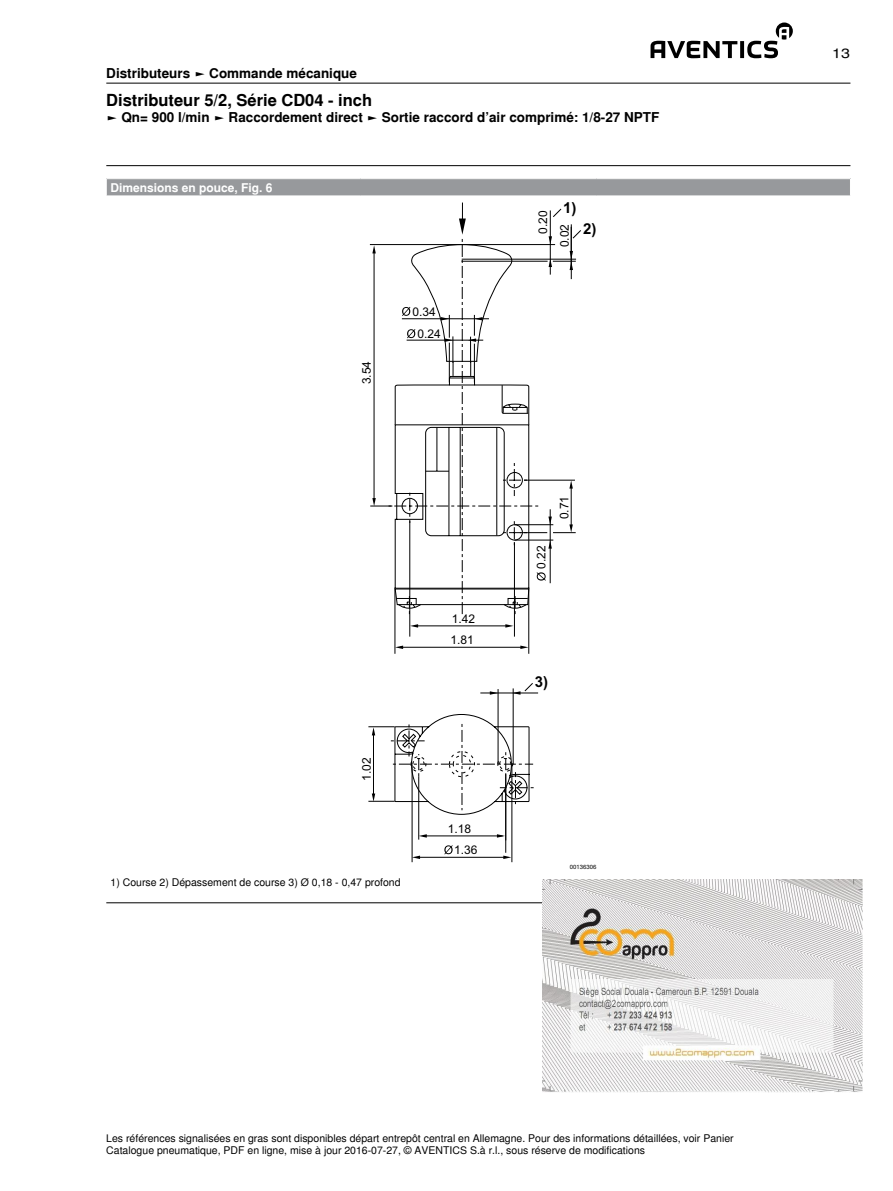
<style>
.page{position:relative;width:893px;height:1191px;background:#fff}
.page>*{position:absolute;margin:0;border:0;box-sizing:border-box;transform-origin:0 0}
.t1{font:700 16.5px "Nimbus Sans Global";color:#000}
.t2{font:700 15px "Arial";color:#000}
.t3{font:700 13.5px "Nimbus Sans Global";color:#000}
.t4{font:13.5px "Nimbus Sans Global";color:#000;scale:1.2 1}
.t5{font:12px/21px "Arial";color:#000;text-align:center}
.t6{font:700 12px "Nimbus Sans Global";color:#fff}
.t7{font:10.5px/12.6px "Nimbus Sans Global";color:#000}
.t8{font:6px "Nimbus Sans Global";color:#000}
</style>
<div class="page">
<svg style="left:650px;top:23px;width:143px;height:35px"></svg>
<hr style="left:106px;top:83px;width:744px;height:1px;background:#000">
<hr style="left:106px;top:165px;width:744px;height:1px;background:#000">
<div style="left:106px;top:179px;width:744px;height:17px;background:#97999c"></div>
<svg style="left:106px;top:179px;width:1px;height:17px"></svg>
<hr style="left:423px;top:835px;width:80px;height:1px;background:#000">
<svg style="left:497px;top:834px;width:8px;height:3px"></svg>
<svg style="left:419px;top:834px;width:8px;height:3px"></svg>
<hr style="left:419px;top:857px;width:87px;height:1px;background:#000">
<svg style="left:503px;top:855px;width:8px;height:4px"></svg>
<svg style="left:413px;top:855px;width:7px;height:4px"></svg>
<svg style="left:444px;top:845px;width:9px;height:9px"></svg>
<hr style="left:412px;top:764px;width:1px;height:98px;background:#000">
<hr style="left:505px;top:774px;width:1px;height:78px;background:#000">
<hr style="left:418px;top:776px;width:1px;height:63px;background:#000">
<hr style="left:512px;top:764px;width:1px;height:98px;background:#000">
<svg style="left:368px;top:726px;width:166px;height:76px"></svg>
<svg style="left:394px;top:694px;width:136px;height:121px"></svg>
<svg style="left:370px;top:202px;width:211px;height:492px"></svg>
<hr style="left:106px;top:902px;width:744px;height:1px;background:#000">
<img style="left:542px;top:879px;width:320px;height:213px">
<p class="t3" style="left:106px;top:63px;width:252px">Distributeurs ► Commande mécanique</p>
<h1 class="t1" style="left:106px;top:87px;width:267px">Distributeur 5/2, Série CD04 - inch</h1>
<p class="t3" style="left:106px;top:107px;width:555px">► Qn= 900 l/min ► Raccordement direct ► Sortie raccord d’air comprimé: 1/8-27 NPTF</p>
<p class="t6" style="left:111px;top:178px;width:164px">Dimensions en pouce, Fig. 6</p>
<p class="t5" style="left:356px;top:384px;width:25px;rotate:-90deg">3.54</p>
<p class="t5" style="left:412px;top:300px;width:30px;line-height:22.2px">0.34<br>0.24</p>
<p class="t5" style="left:356px;top:781px;width:25px;rotate:-90deg">1.02</p>
<p class="t7" style="left:111px;top:875px;width:292px">1) Course 2) Dépassement de course 3) Ø 0,18 - 0,47 profond</p>
<p class="t5" style="left:451px;top:608px;width:26px;text-align:left">1.42<br>1.81</p>
<p class="t5" style="left:448px;top:818px;width:31px">1.18<br>1.36</p>
<p class="t5" style="left:532px;top:234px;width:25px;rotate:-90deg">0.20</p>
<h2 class="t2" style="left:563px;top:198px;width:15px">1)</h2>
<p class="t5" style="left:554px;top:247px;width:25px;rotate:-90deg">0.02</p>
<h2 class="t2" style="left:583px;top:218px;width:15px">2)</h2>
<p class="t5" style="left:531px;top:569px;width:25px;rotate:-90deg">0.22</p>
<p class="t5" style="left:554px;top:519px;width:25px;rotate:-90deg">0.71</p>
<h2 class="t2" style="left:535px;top:672px;width:15px">3)</h2>
<p class="t8" style="left:570px;top:862px;width:28px">00136306</p>
<p class="t7" style="left:106px;top:1131px;width:629px">Les références signalisées en gras sont disponibles départ entrepôt central en Allemagne. Pour des informations détaillées, voir Panier<br>Catalogue pneumatique, PDF en ligne, mise à jour 2016-07-27, © AVENTICS S.à r.l., sous réserve de modifications</p>
<p class="t4" style="left:832px;top:43px;width:17px">13</p>
</div>
